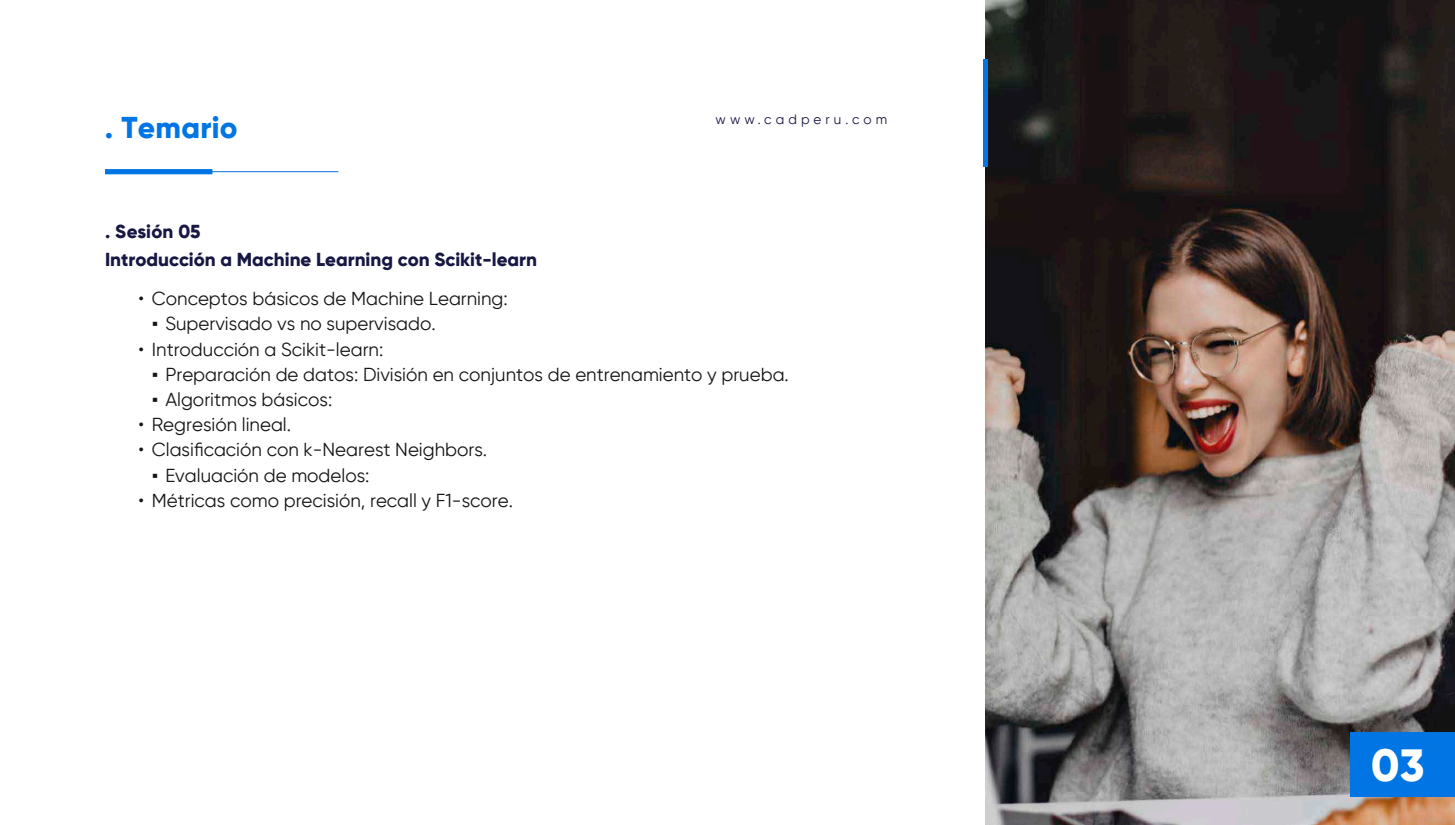
<style>
.page{position:relative;width:1455px;height:825px;background:#fff}
.page>*{position:absolute;margin:0;border:0;box-sizing:border-box;transform-origin:0 0}
.t1{font:800 45px "Gilroy";color:#fff}
.t2{font:800 30px "Gilroy";letter-spacing:.01em;color:#0075e3}
.t3{font:18.75px "Gilroy";color:#151515}
.t4{font:800 18.75px/28.3px "Gilroy";color:#171743}
.t5{font:13.5px "Gilroy";letter-spacing:.3em;color:#171743}
.s1{font-family:"Times New Roman"}
</style>
<div class="page">
<img style="left:986px;top:0;width:469px;height:825px">
<hr style="left:984px;top:59px;width:4px;height:107px;background:#0075e3">
<hr style="left:105px;top:171px;width:233px;height:1px;background:#0075e3">
<div style="left:105px;top:169px;width:107px;height:5px;background:#0075e3"></div>
<div style="left:1350px;top:732px;width:105px;height:65px;background:#0075e3"></div>
<h2 class="t2" style="left:105px;top:109px;width:134px">. Temario</h2>
<p class="t5" style="left:716px;top:111px;width:173px">www.cadperu.com</p>
<p class="t4" style="left:105px;top:217px;width:434px">. Sesión 05<br>Introducción a Machine Learning con Scikit-learn</p>
<p class="t3" style="left:138px;top:287px;width:371px">• Conceptos básicos de Machine Learning:</p>
<p class="t3" style="left:152px;top:312px;width:285px"><span class="s1">▪</span> Supervisado vs no supervisado.</p>
<p class="t3" style="left:138px;top:338px;width:246px">• Introducción a Scikit-learn:</p>
<p class="t3" style="left:152px;top:363px;width:639px"><span class="s1">▪</span> Preparación de datos: División en conjuntos de entrenamiento y prueba.</p>
<p class="t3" style="left:152px;top:388px;width:182px"><span class="s1">▪</span> Algoritmos básicos:</p>
<p class="t3" style="left:138px;top:413px;width:154px">• Regresión lineal.</p>
<p class="t3" style="left:138px;top:438px;width:350px">• Clasificación con k-Nearest Neighbors.</p>
<p class="t3" style="left:152px;top:464px;width:219px"><span class="s1">▪</span> Evaluación de modelos:</p>
<p class="t3" style="left:138px;top:489px;width:376px">• Métricas como precisión, recall y F1-score.</p>
<h1 class="t1" style="left:1371px;top:737px;width:56px">043</h1>
</div>
